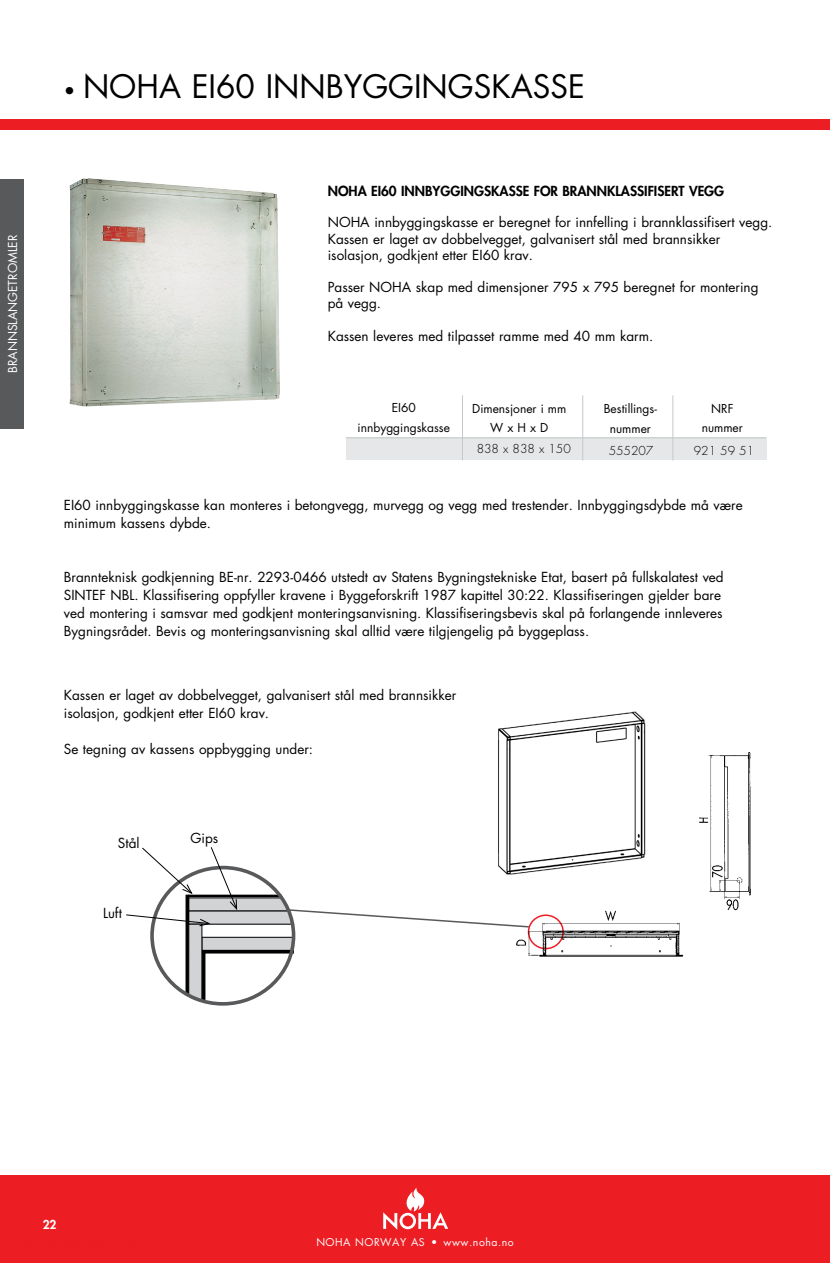
<style>
.page{position:relative;width:830px;height:1263px;background:#fff}
.page>*{position:absolute;margin:0;border:0;box-sizing:border-box;transform-origin:0 0}
.t1{font:31.5px "Futura Std";color:#000101}
.t2{font:13.5px/18px "Futura Std";color:#000}
.t3{font:800 13.5px "Futura Std";color:#000}
.t4{font:12px/19.5px "Futura Std";color:#000101;text-align:center}
.t5{font:300 12px "Futura Std";color:#000}
.t6{font:12px "Futura Std";color:#fff}
.t7{font:800 12px "Futura Std";color:#fff}
.t8{font:10.5px "Futura Std";letter-spacing:.05em;color:#fff}
.s1{font-size:19.5px}
</style>
<div class="page">
<div style="left:0;top:1175px;width:829px;height:88px;background:#ed1d24"></div>
<div style="left:0;top:119px;width:829px;height:11px;background:#ed1d24"></div>
<svg style="left:383px;top:1187px;width:65px;height:43px"></svg>
<div style="left:0;top:179px;width:23px;height:250px;background:#58595b"></div>
<svg style="left:69px;top:178px;width:211px;height:229px;background:#cccec6"></svg>
<img style="left:70px;top:178px;width:18px;height:56px">
<div style="left:345px;top:438px;width:420px;height:22px;background:#e6e7e8"></div>
<hr style="left:345px;top:437px;width:420px;height:1px;background:#c2cbc9">
<hr style="left:462px;top:395px;width:1px;height:65px;background:#c2cbc9">
<hr style="left:582px;top:395px;width:1px;height:65px;background:#c2cbc9">
<hr style="left:672px;top:395px;width:1px;height:65px;background:#c2cbc9">
<svg style="left:126px;top:847px;width:384px;height:159px"></svg>
<img style="left:510px;top:752px;width:241px;height:205px">
<div style="left:514px;top:723px;width:173px;height:177px;background:#fff"></div>
<img style="left:492px;top:711px;width:154px;height:167px">
<p class="t6" style="left:5px;top:373px;width:140px;rotate:-90deg">BRANNSLANGETROMLER</p>
<h1 class="t1" style="left:64px;top:67px;width:522px"><span class="s1">•</span> NOHA EI60 INNBYGGINGSKASSE</h1>
<p class="t3" style="left:327px;top:183px;width:398px">NOHA EI60 INNBYGGINGSKASSE FOR BRANNKLASSIFISERT VEGG</p>
<p class="t2" style="left:327px;top:214px;width:446px;line-height:16.2px">NOHA innbyggingskasse er beregnet for innfelling i brannklassifisert vegg.<br>Kassen er laget av dobbelvegget, galvanisert stål med brannsikker isolasjon, godkjent etter EI60 krav.</p>
<p class="t2" style="left:327px;top:279px;width:432px;line-height:16.2px">Passer NOHA skap med dimensjoner 795 x 795 beregnet for montering på vegg.</p>
<p class="t2" style="left:327px;top:327px;width:327px">Kassen leveres med tilpasset ramme med 40 mm karm.</p>
<p class="t4" style="left:357px;top:398px;width:94px">EI60 innbyggingskasse</p>
<p class="t4" style="left:603px;top:399px;width:55px">Bestillings&shy;nummer</p>
<p class="t4" style="left:701px;top:398px;width:43px">NRF nummer</p>
<p class="t5" style="left:476px;top:441px;width:95px">838 x 838 x 150</p>
<p class="t5" style="left:608px;top:443px;width:46px">555207</p>
<p class="t4" style="left:472px;top:399px;width:96px">Dimensjoner i mm<br>W x H x D</p>
<p class="t5" style="left:693px;top:443px;width:62px">921 59 51</p>
<p class="t2" style="left:64px;top:496px;width:680px">EI60 innbyggingskasse kan monteres i betongvegg, murvegg og vegg med trestender. Innbyggingsdybde må være minimum kassens dybde.</p>
<p class="t2" style="left:64px;top:568px;width:661px">Brannteknisk godkjenning BE-nr. 2293-0466 utstedt av Statens Bygningstekniske Etat, basert på fullskalatest ved SINTEF NBL. Klassifisering oppfyller kravene i Byggeforskrift 1987 kapittel 30:22. Klassifiseringen gjelder bare ved montering i samsvar med godkjent monteringsanvisning. Klassifiseringsbevis skal på forlangende innleveres Bygningsrådet. Bevis og monteringsanvisning skal alltid være tilgjengelig på byggeplass.</p>
<p class="t2" style="left:64px;top:686px;width:394px">Kassen er laget av dobbelvegget, galvanisert stål med brannsikker isolasjon, godkjent etter EI60 krav.</p>
<p class="t2" style="left:64px;top:740px;width:250px">Se tegning av kassens oppbygging under:</p>
<p class="t2" style="left:118px;top:834px;width:23px">Stål</p>
<p class="t2" style="left:103px;top:904px;width:20px">Luft</p>
<p class="t2" style="left:190px;top:829px;width:29px">Gips</p>
<p class="t7" style="left:43px;top:1217px;width:15px">22</p>
<p class="t8" style="left:316px;top:1235px;width:199px">NOHA NORWAY AS • www.noha.no</p>
</div>
